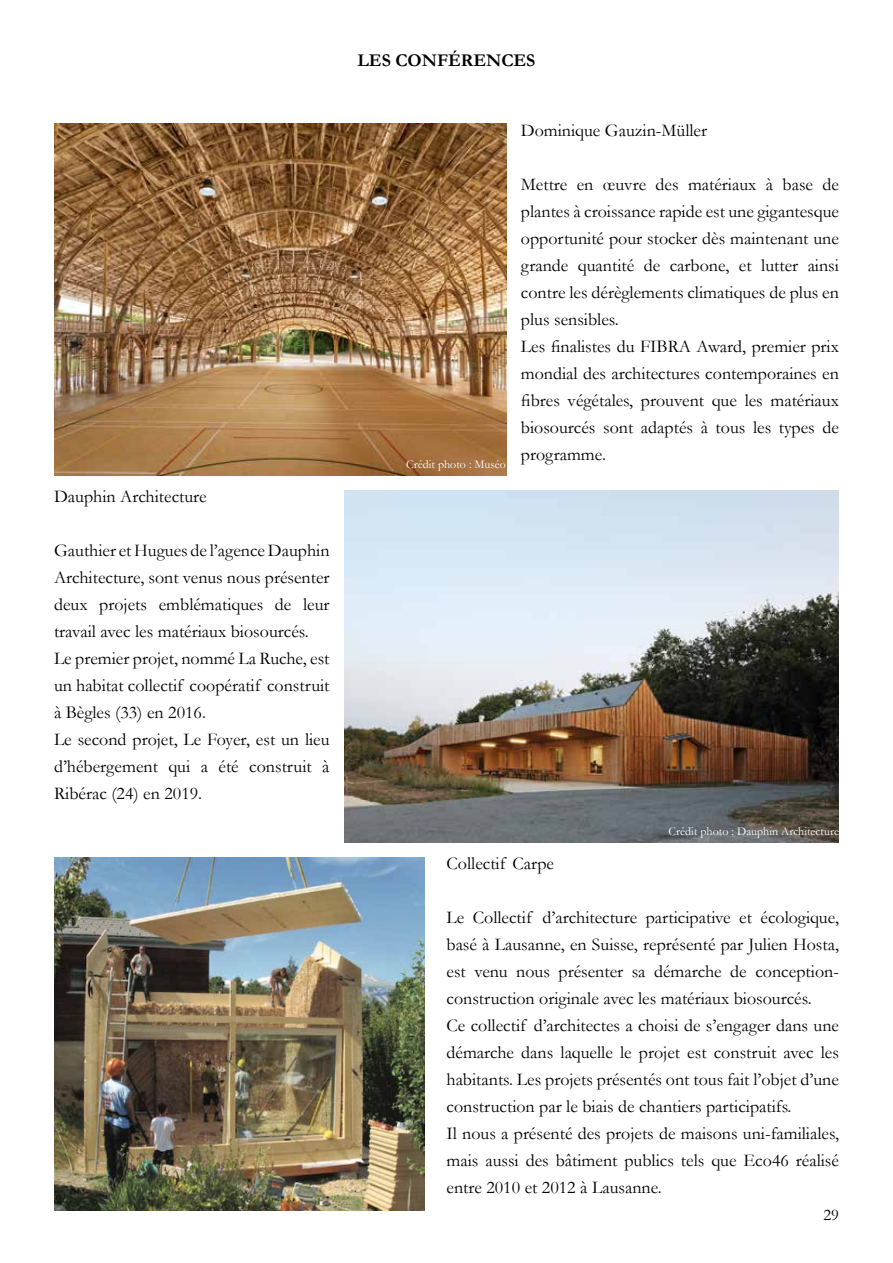
<style>
.page{position:relative;width:893px;height:1263px;background:#fff}
.page>*{position:absolute;margin:0;border:0;box-sizing:border-box;transform-origin:0 0}
.t1{font:18px/27px "Garamond";color:#000}
.t2{font:700 18px "Garamond";color:#000}
.t3{font:16.5px "Garamond";color:#000}
.t4{font:12px "Garamond";color:#fff}
</style>
<div class="page">
<img style="left:344px;top:490px;width:495px;height:353px">
<img style="left:54px;top:857px;width:371px;height:353px">
<img style="left:54px;top:124px;width:452px;height:352px">
<p class="t1" style="left:54px;top:482px;width:154px">Dauphin Architecture</p>
<p class="t1" style="left:54px;top:536px;width:277px">Gauthier et Hugues de l’agence Dauphin Architecture, sont venus nous présenter deux projets emblématiques de leur travail avec les matériaux biosourcés.<br>Le premier projet, nommé La Ruche, est un habitat collectif coopératif construit à Bègles (33) en 2016.<br>Le second projet, Le Foyer, est un lieu d’hébergement qui a été construit à Ribérac (24) en 2019.</p>
<p class="t2" style="left:357px;top:48px;width:52px">LES CONFÉRENCES</p>
<p class="t4" style="left:406px;top:456px;width:101px">Crédit photo : Muséo</p>
<p class="t1" style="left:521px;top:116px;width:188px">Dominique Gauzin-Müller</p>
<p class="t1" style="left:521px;top:170px;width:320px">Mettre en œuvre des matériaux à base de plantes à croissance rapide est une gigantesque opportunité pour stocker dès maintenant une grande quantité de carbone, et lutter ainsi contre les dérèglements climatiques de plus en plus sensibles.<br>Les finalistes du FIBRA Award, premier prix mondial des architectures contemporaines en fibres végétales, prouvent que les matériaux biosourcés sont adaptés à tous les types de programme.</p>
<p class="t4" style="left:669px;top:823px;width:172px">Crédit photo : Dauphin Architecture</p>
<p class="t1" style="left:446px;top:849px;width:109px">Collectif Carpe</p>
<p class="t1" style="left:446px;top:903px;width:394px">Le Collectif d’architecture participative et écologique, basé à Lausanne, en Suisse, représenté par Julien Hosta, est venu nous présenter sa démarche de conception&shy;construction originale avec les matériaux biosourcés.<br>Ce collectif d’architectes a choisi de s’engager dans une démarche dans laquelle le projet est construit avec les habitants. Les projets présentés ont tous fait l’objet d’une construction par le biais de chantiers participatifs.<br>Il nous a présenté des projets de maisons uni-familiales, mais aussi des bâtiment publics tels que Eco46 réalisé entre 2010 et 2012 à Lausanne.</p>
<p class="t3" style="left:823px;top:1203px;width:17px">29</p>
</div>
